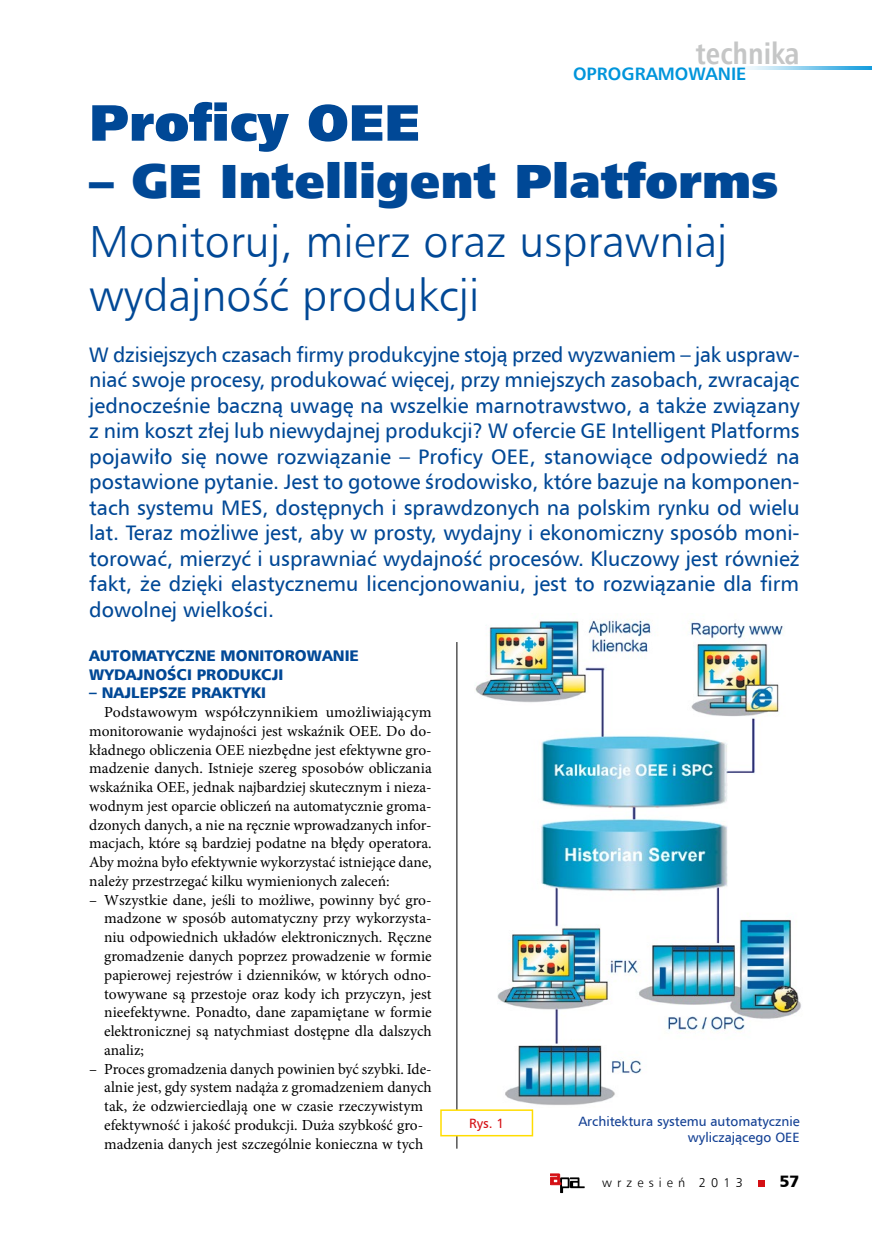
<style>
.page{position:relative;width:872px;height:1234px;background:#fff}
.page>*{position:absolute;margin:0;border:0;box-sizing:border-box;transform-origin:0 0}
.t1{font:51px "Humnst 777 X Blk EU";color:#004896}
.t2{font:48px "Humnst 777 X Blk EU";color:#004896}
.t3{font:45px/54px "Humnst 777 Lt EU";color:#004896}
.t4{font:700 30px "Humnst 777 Cn EU";color:#c5c6c6}
.t5{font:21px/25.5px "Humnst 777 EU";color:#004896;text-align:justify}
.t6{font:700 18px "Humnst 777 EU";color:#0095db}
.t7{font:16.5px "Humnst 777 Blk EU";color:#000}
.t8{font:15.3px/18.8px "Minion Pro";color:#000;text-align:justify}
.t9{font:15.3px/18.8px "Humnst 777 Blk EU";color:#004896}
.t10{font:13.5px/16.2px "Humnst 777 EU";color:#134094;text-align:right}
.t11{font:13.5px "Humnst 777 EU";color:#d40f14}
.t12{font:12.75px "Humnst 777 Lt EU";letter-spacing:.4em;color:#000}
</style>
<div class="page">
<svg style="left:550px;top:1173px;width:34px;height:19px"></svg>
<div style="left:758px;top:1179px;width:7px;height:6px;background:#d40f14"></div>
<img style="left:745px;top:66px;width:127px;height:3px">
<img style="left:475px;top:620px;width:326px;height:485px">
<hr style="left:456px;top:642px;width:1px;height:506px;background:#000">
<div style="left:441px;top:1109px;width:91px;height:26px;background:#fff"></div>
<div style="left:440px;top:1109px;width:93px;height:27px;border:2px solid #fd0"></div>
<h3 class="t4" style="left:696px;top:34px;width:105px">technika</h3>
<p class="t6" style="left:573px;top:62px;width:175px">OPROGRAMOWANIE</p>
<h1 class="t1" style="left:89px;top:90px;width:332px">Proficy OEE</h1>
<h2 class="t2" style="left:89px;top:151px;width:690px">– GE Intelligent Platforms</h2>
<h3 class="t3" style="left:89px;top:213px;width:639px">Monitoruj, mierz oraz usprawniaj wydajność produkcji</h3>
<p class="t5" style="left:89px;top:341px;width:712px">W dzisiejszych czasach firmy produkcyjne stoją przed wyzwaniem – jak uspraw&shy;niać swoje procesy, produkować więcej, przy mniejszych zasobach, zwracając jednocześnie baczną uwagę na wszelkie marnotrawstwo, a także związany z nim koszt złej lub niewydajnej produkcji? W ofercie GE Intelligent Platforms pojawiło się nowe rozwiązanie – Proficy OEE, stanowiące odpowiedź na postawione pytanie. Jest to gotowe środowisko, które bazuje na komponen&shy;tach systemu MES, dostępnych i sprawdzonych na polskim rynku od wielu lat. Teraz możliwe jest, aby w prosty, wydajny i ekonomiczny sposób moni&shy;torować, mierzyć i usprawniać wydajność procesów. Kluczowy jest również fakt, że dzięki elastycznemu licencjonowaniu, jest to rozwiązanie dla firm dowolnej wielkości.</p>
<p class="t9" style="left:89px;top:646px;width:271px">AUTOMATYCZNE MONITOROWANIE<br>WYDAJNOŚCI PRODUKCJI</p>
<p class="t9" style="left:89px;top:683px;width:178px">– NAJLEPSZE PRAKTYKI</p>
<p class="t8" style="left:89px;top:702px;width:344px;text-indent:15px">Podstawowym współczynnikiem umożliwiającym monitorowanie wydajności jest wskaźnik OEE. Do do&shy;kładnego obliczenia OEE niezbędne jest efektywne gro&shy;madzenie danych. Istnieje szereg sposobów obliczania wskaźnika OEE, jednak najbardziej skutecznym i nieza&shy;wodnym jest oparcie obliczeń na automatycznie groma&shy;dzonych danych, a nie na ręcznie wprowadzanych infor&shy;macjach, które są bardziej podatne na błędy operatora.<br>Aby można było efektywnie wykorzystać istniejące dane, należy przestrzegać kilku wymienionych zaleceń:</p>
<p class="t8" style="left:104px;top:890px;width:329px;text-indent:-15px">– Wszystkie dane, jeśli to możliwe, powinny być gro&shy;madzone w sposób automatyczny przy wykorzysta&shy;niu odpowiednich układów elektronicznych. Ręczne gromadzenie danych poprzez prowadzenie w formie papierowej rejestrów i dzienników, w których odno&shy;towywane są przestoje oraz kody ich przyczyn, jest nieefektywne. Ponadto, dane zapamiętane w formie elektronicznej są natychmiast dostępne dla dalszych analiz;</p>
<p class="t8" style="left:104px;top:1059px;width:329px;text-align:left;text-indent:-15px">– Proces gromadzenia danych powinien być szybki. Ide&shy;alnie jest, gdy system nadąża z gromadzeniem danych tak, że odzwierciedlają one w czasie rzeczywistym efektywność i jakość produkcji. Duża szybkość gro&shy;madzenia danych jest szczególnie konieczna w tych</p>
<p class="t11" style="left:469px;top:1114px;width:37px">Rys. 1</p>
<p class="t10" style="left:578px;top:1112px;width:223px">Architektura systemu automatycznie wyliczającego OEE</p>
<p class="t12" style="left:602px;top:1174px;width:142px">wrzesień 2013</p>
<p class="t7" style="left:779px;top:1170px;width:22px">57</p>
</div>
